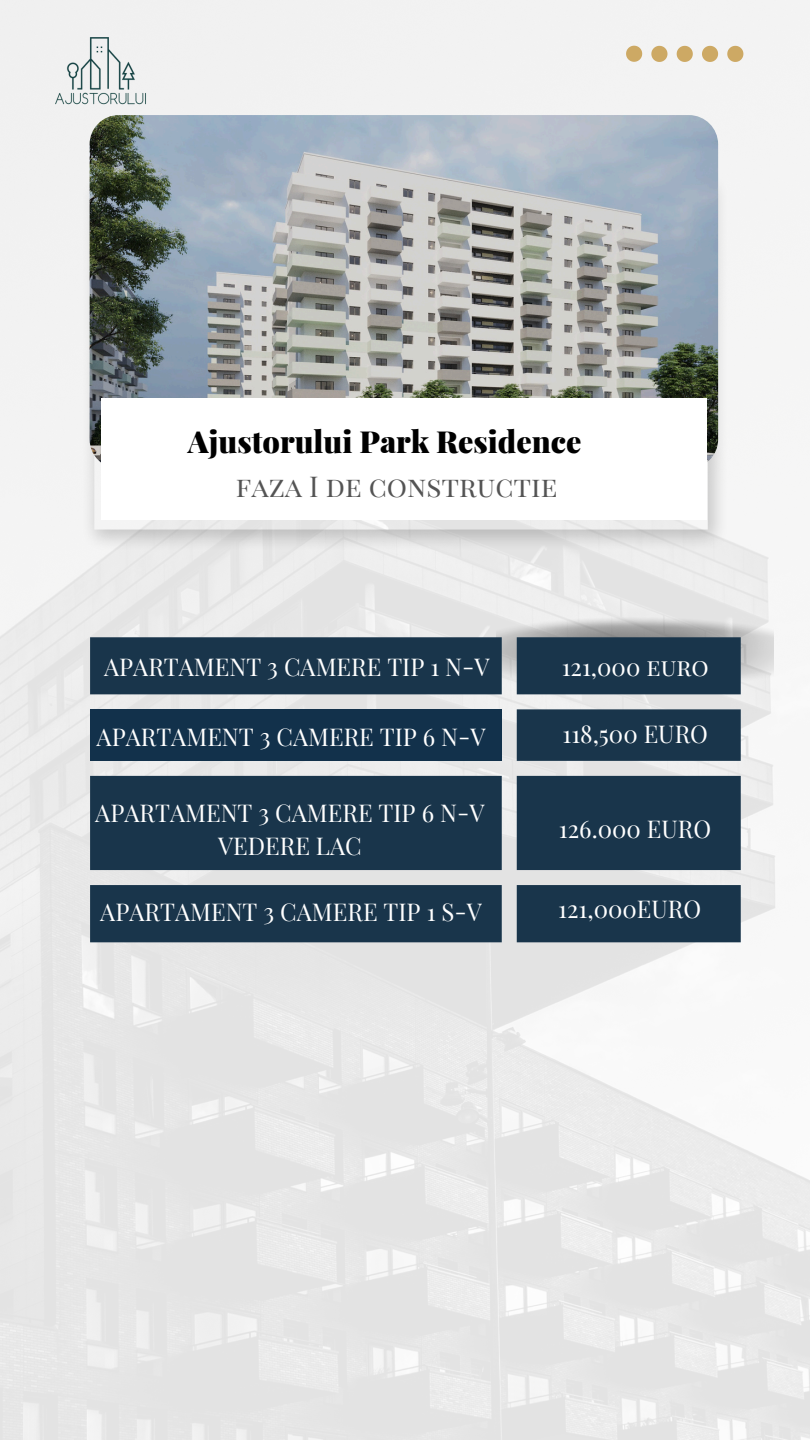
<style>
.page{position:relative;width:810px;height:1440px;background:#fff}
.page>*{position:absolute;margin:0;border:0;box-sizing:border-box;transform-origin:0 0}
.t1{font:900 30.5px "Playfair Display";color:#000}
.t2{font:28.2px "Playfair Display SC";color:#545454}
.t3{font:24px/33px "Playfair Display SC";color:#fff;text-align:center}
</style>
<div class="page">
<img style="left:0;top:0;width:810px;height:1440px">
<img style="left:81px;top:172px;width:648px;height:381px">
<img style="left:90px;top:115px;width:628px;height:354px;border-radius:29px">
<div style="left:101px;top:398px;width:606px;height:122px;background:#fff"></div>
<svg style="left:626px;top:46px;width:16px;height:16px"></svg>
<svg style="left:651px;top:46px;width:16px;height:16px"></svg>
<svg style="left:677px;top:46px;width:16px;height:16px"></svg>
<svg style="left:702px;top:46px;width:16px;height:16px"></svg>
<svg style="left:727px;top:46px;width:16px;height:16px"></svg>
<img style="left:497px;top:617px;width:277px;height:72px">
<img style="left:40px;top:38px;width:121px;height:77px">
<svg style="left:90px;top:637px;width:651px;height:305px;background:#3f5668"></svg>
<div style="left:90px;top:709px;width:412px;height:52px;background:#12314b"></div>
<p class="t1" style="left:188px;top:420px;width:395px">Ajustorului Park Residence</p>
<p class="t2" style="left:236px;top:467px;width:323px">faza I de constructie</p>
<p class="t3" style="left:104px;top:650px;width:387px">APARTAMENT 3 CAMERE TIP 1 N-V</p>
<h1 class="t3" style="left:562px;top:650px;width:149px">121,000 euro</h1>
<p class="t3" style="left:97px;top:719px;width:391px">APARTAMENT 3 CAMERE TIP 6 N-V</p>
<h2 class="t3" style="left:562px;top:717px;width:147px">118,500 EURO</h2>
<p class="t3" style="left:95px;top:795px;width:391px">APARTAMENT 3 CAMERE TIP 6 N-V<br>VEDERE LAC</p>
<h3 class="t3" style="left:559px;top:812px;width:154px">126.000 EURO</h3>
<p class="t3" style="left:100px;top:894px;width:383px">APARTAMENT 3 CAMERE TIP 1 S-V</p>
<h3 class="t3" style="left:558px;top:891px;width:145px">121,000EURO</h3>
</div>
